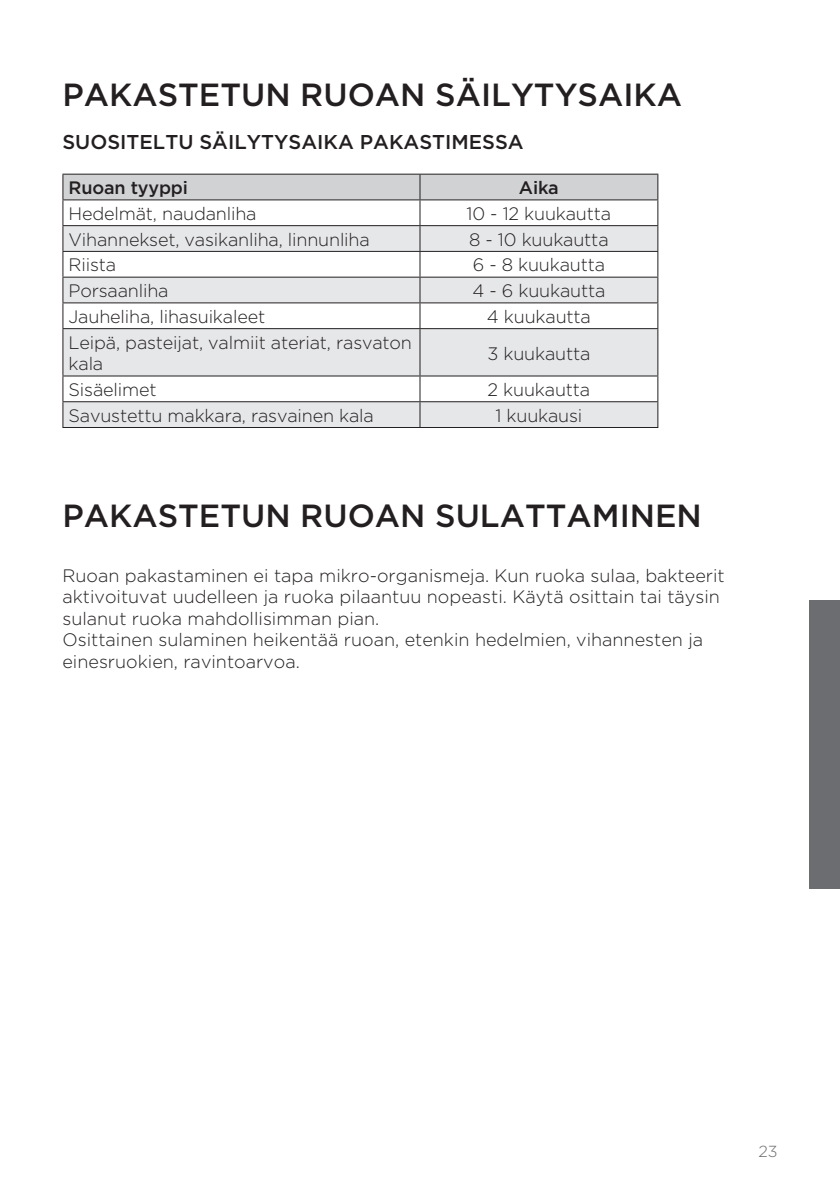
<style>
.page{position:relative;width:840px;height:1191px;background:#fff}
.page>*{position:absolute;margin:0;border:0;box-sizing:border-box;transform-origin:0 0}
.podnaslov_1{font:500 32px "Gotham";color:#231f20}
.podnaslov_1-2{font:500 20px "Gotham";color:#231f20}
.besedilo_drobno{font:300 18px/21.6px "Gotham";letter-spacing:-.01em;color:#231f20}
.besedilo{font:300 18px/21.6px "Gotham";color:#231f20}
.besedilo_drobno-2{font:500 18px "Gotham";letter-spacing:-.01em;color:#231f20}
.t1{font:300 16px "Gotham";color:#6c6d70}
</style>
<div class="page">
<div style="left:808px;top:600px;width:31px;height:288px;background:#6c6d70"></div>
<svg style="left:63px;top:329px;width:594px;height:98px;fill:#e6e7e9"></svg>
<svg style="left:62px;top:174px;width:596px;height:154px"></svg>
<hr style="left:62px;top:328px;width:358px;height:1px;background:#231f20">
<hr style="left:62px;top:329px;width:1px;height:46px;background:#231f20">
<hr style="left:420px;top:328px;width:238px;height:1px;background:#231f20">
<hr style="left:419px;top:329px;width:1px;height:46px;background:#231f20">
<hr style="left:657px;top:329px;width:1px;height:46px;background:#231f20">
<hr style="left:62px;top:375px;width:358px;height:1px;background:#231f20">
<hr style="left:420px;top:375px;width:238px;height:1px;background:#231f20">
<hr style="left:62px;top:401px;width:358px;height:1px;background:#231f20">
<svg style="left:62px;top:376px;width:1px;height:51px"></svg>
<hr style="left:420px;top:401px;width:238px;height:1px;background:#231f20">
<svg style="left:419px;top:376px;width:1px;height:51px"></svg>
<svg style="left:657px;top:376px;width:1px;height:51px"></svg>
<hr style="left:62px;top:427px;width:358px;height:1px;background:#231f20">
<hr style="left:420px;top:427px;width:238px;height:1px;background:#231f20">
<p class="podnaslov_1" style="left:62px;top:74px;width:621px">PAKASTETUN RUOAN SÄILYTYSAIKA</p>
<p class="podnaslov_1-2" style="left:62px;top:129px;width:462px">SUOSITELTU SÄILYTYSAIKA PAKASTIMESSA</p>
<p class="besedilo_drobno-2" style="left:69px;top:176px;width:121px">Ruoan tyyppi</p>
<p class="besedilo_drobno-2" style="left:518px;top:176px;width:41px">Aika</p>
<p class="besedilo_drobno" style="left:69px;top:202px;width:189px">Hedelmät, naudanliha</p>
<p class="besedilo_drobno" style="left:466px;top:202px;width:146px">10 - 12 kuukautta</p>
<p class="besedilo_drobno" style="left:69px;top:228px;width:302px">Vihannekset, vasikanliha, linnunliha</p>
<p class="besedilo_drobno" style="left:469px;top:228px;width:141px">8 - 10 kuukautta</p>
<p class="besedilo_drobno" style="left:69px;top:254px;width:49px">Riista</p>
<p class="besedilo_drobno" style="left:472px;top:254px;width:134px">6 - 8 kuukautta</p>
<p class="besedilo_drobno" style="left:69px;top:279px;width:101px">Porsaanliha</p>
<p class="besedilo_drobno" style="left:472px;top:279px;width:134px">4 - 6 kuukautta</p>
<p class="besedilo_drobno" style="left:69px;top:305px;width:198px">Jauheliha, lihasuikaleet</p>
<p class="besedilo_drobno" style="left:486px;top:305px;width:105px">4 kuukautta</p>
<p class="besedilo_drobno" style="left:69px;top:331px;width:345px">Leipä, pasteijat, valmiit ateriat, rasvaton kala</p>
<p class="besedilo_drobno" style="left:487px;top:342px;width:104px">3 kuukautta</p>
<p class="besedilo_drobno" style="left:69px;top:378px;width:89px">Sisäelimet</p>
<p class="besedilo_drobno" style="left:487px;top:378px;width:104px">2 kuukautta</p>
<p class="besedilo_drobno" style="left:69px;top:404px;width:306px">Savustettu makkara, rasvainen kala</p>
<p class="besedilo_drobno" style="left:495px;top:404px;width:88px">1 kuukausi</p>
<p class="podnaslov_1" style="left:62px;top:495px;width:640px">PAKASTETUN RUOAN SULATTAMINEN</p>
<p class="besedilo" style="left:62px;top:564px;width:663px">Ruoan pakastaminen ei tapa mikro-organismeja. Kun ruoka sulaa, bakteerit aktivoituvat uudelleen ja ruoka pilaantuu nopeasti. Käytä osittain tai täysin sulanut ruoka mahdollisimman pian.</p>
<p class="besedilo" style="left:62px;top:628px;width:642px">Osittainen sulaminen heikentää ruoan, etenkin hedelmien, vihannesten ja einesruokien, ravintoarvoa.</p>
<p class="t1" style="left:757px;top:1140px;width:21px">23</p>
</div>
